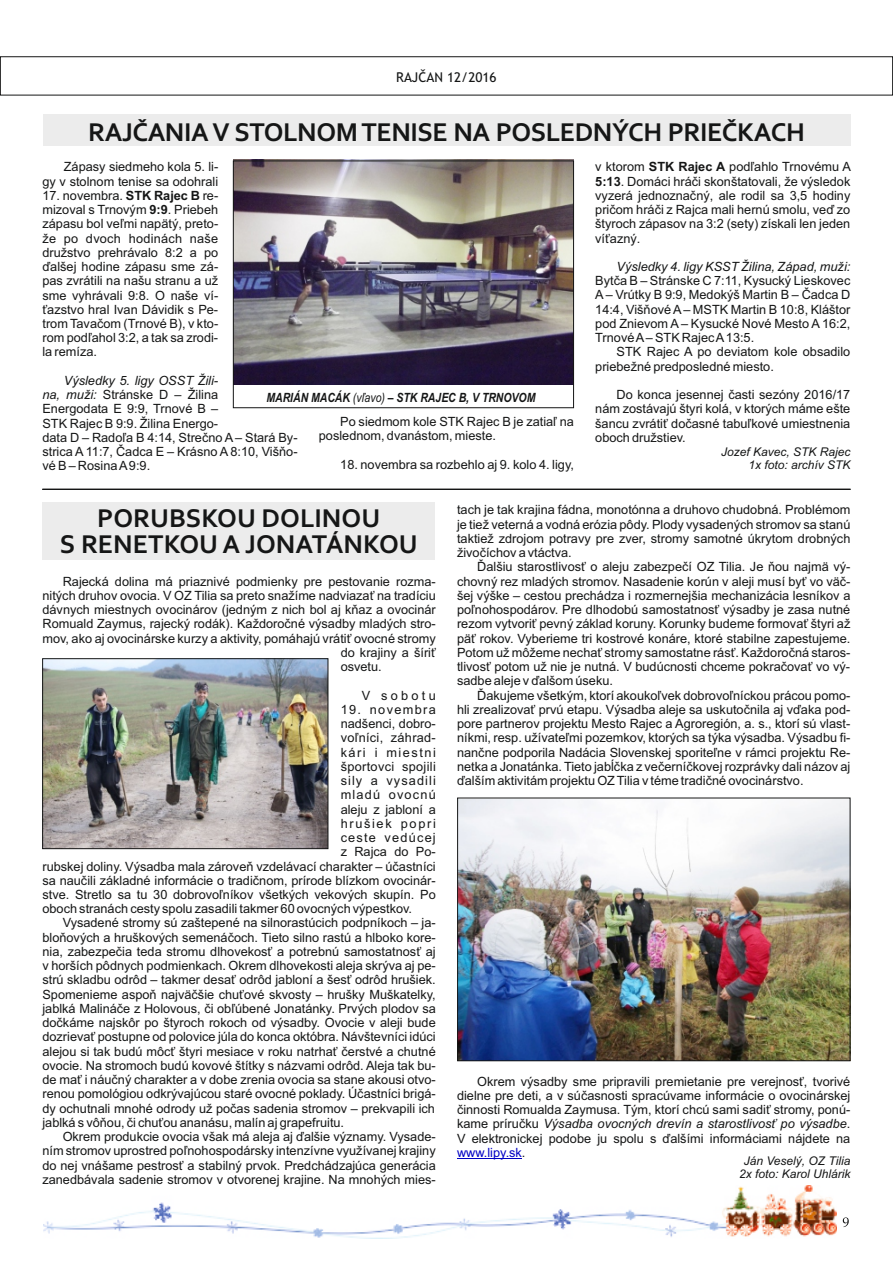
<style>
.page{position:relative;width:893px;height:1263px;background:#fff}
.page>*{position:absolute;margin:0;border:0;box-sizing:border-box;transform-origin:0 0}
.t1{font:700 27px "Corbel";letter-spacing:-.02em;color:#151616}
.t2{font:700 27px/25.7px "Corbel";color:#151616;text-align:center}
.t3{font:13.5px "Trebuchet MS";color:#151616}
.t4{font:12.75px/14.2px "Arial";color:#151616;text-align:justify}
.t5{font:italic 700 12.75px "Arial Narrow";color:#151616}
.t6{font:italic 12.75px "Arial";color:#151616}
.t7{font:12.75px "Arial";letter-spacing:.095em;color:#151616}
.t8{font:12.75px "Arial";letter-spacing:.025em;color:#151616}
.t9{font:12.75px "Arial";letter-spacing:.02em;color:#151616}
.t10{font:12.75px "Arial";letter-spacing:.085em;color:#151616}
.t11{font:12.75px "Arial";letter-spacing:.115em;color:#151616}
.t12{font:12.75px "Arial";letter-spacing:.13em;color:#151616}
.t13{font:12.75px "Arial";letter-spacing:.105em;color:#151616}
.t14{font:italic 12px/13.4px "Arial";color:#151616;text-align:right}
.s1{font-weight:700}
.s2{font-style:italic}
.s3{font-weight:400}
.s4{color:#0000c4}
</style>
<div class="page">
<svg style="left:843px;top:1217px;width:6px;height:10px"></svg>
<hr style="left:43px;top:489px;width:807px;height:1px;background:#151616">
<img style="left:43px;top:1185px;width:793px;height:54px">
<hr style="left:457px;top:1158px;width:65px;height:1px;background:#0000c4">
<div style="left:43px;top:114px;width:807px;height:32px;background:#ececec"></div>
<img style="left:233px;top:160px;width:341px;height:225px">
<div style="left:233px;top:161px;width:341px;height:247px;border:1px solid #151616"></div>
<div style="left:42px;top:503px;width:393px;height:57px;background:#ececec"></div>
<img style="left:459px;top:800px;width:389px;height:259px">
<img style="left:44px;top:660px;width:282px;height:187px">
<div style="left:42px;top:658px;width:286px;height:191px;border:1px solid #151616"></div>
<div style="left:457px;top:798px;width:393px;height:263px;border:1px solid #151616"></div>
<p class="t3" style="left:396px;top:72px;width:102px">RAJČAN 12/2016</p>
<h1 class="t1" style="left:88px;top:120px;width:718px">RAJČANIA V STOLNOM TENISE NA POSLEDNÝCH PRIEČKACH</h1>
<p class="t4" style="left:42px;top:161px;width:177px;text-align:right">Zápasy siedmeho kola 5. li-<br>gy v stolnom tenise sa odohrali</p>
<p class="t4" style="left:42px;top:189px;width:177px">17. novembra. <span class="s1">STK Rajec B</span> re&shy;mizoval s Trnovým <span class="s1">9:9</span>. Priebeh zápasu bol veľmi napätý, preto&shy;že po dvoch hodinách naše družstvo prehrávalo 8:2 a po ďalšej hodine zápasu sme zá&shy;pas zvrátili na našu stranu a už sme vyhrávali 9:8. O naše ví&shy;ťazstvo hral Ivan Dávidik s Pe&shy;trom Tavačom (Trnové B), v kto&shy;rom podľahol 3:2, a tak sa zrodi&shy;la remíza.</p>
<p class="t4" style="left:42px;top:374px;width:257px;text-align:left;text-indent:21px"><span class="s2">Výsledky 5. ligy OSST Žili-<br>na, muži:</span> Stránske D – Žilina<br>Energodata E 9:9, Trnové B –<br>STK Rajec B 9:9. Žilina Energo-<br>data D – Radoľa B 4:14, Strečno A – Stará By&shy;strica A 11:7, Čadca E – Krásno A 8:10, Višňo&shy;vé B – Rosina A9:9.</p>
<p class="t5" style="left:266px;top:393px;width:270px">MARIÁN MACÁK <span class="s3">(vľavo)</span> – STK RAJEC B, V TRNOVOM</p>
<p class="t4" style="left:319px;top:416px;width:257px;text-indent:21px">Po siedmom kole STK Rajec B je zatiaľ na poslednom, dvanástom, mieste.</p>
<p class="t4" style="left:340px;top:458px;width:235px">18. novembra sa rozbehlo aj 9. kolo 4. ligy,</p>
<p class="t4" style="left:595px;top:161px;width:257px">v ktorom <span class="s1">STK Rajec A</span> podľahlo Trnovému A <span class="s1">5:13</span>. Domáci hráči skonštatovali, že výsledok vyzerá jednoznačný, ale rodil sa 3,5 hodiny pričom hráči z Rajca mali hernú smolu, veď zo štyroch zápasov na 3:2 (sety) získali len jeden víťazný.</p>
<p class="t6" style="left:617px;top:262px;width:235px">Výsledky 4. ligy KSST Žilina, Západ, muži:</p>
<p class="t4" style="left:595px;top:275px;width:257px">Bytča B – Stránske C 7:11, Kysucký Lieskovec A– Vrútky B 9:9, Medokýš Martin B – Čadca D 14:4, Višňové A– MSTK Martin B 10:8, Kláštor pod Znievom A – Kysucké Nové Mesto A 16:2, Trnové A– STK Rajec A13:5.</p>
<p class="t4" style="left:595px;top:346px;width:257px;text-indent:21px">STK Rajec A po deviatom kole obsadilo priebežné predposledné miesto.</p>
<p class="t4" style="left:595px;top:389px;width:257px;text-indent:21px">Do konca jesennej časti sezóny 2016/17 nám zostávajú štyri kolá, v ktorých máme ešte šancu zvrátiť dočasné tabuľkové umiestnenia oboch družstiev.</p>
<p class="t14" style="left:721px;top:446px;width:131px">Jozef Kavec, STK Rajec<br>1x foto: archív STK</p>
<h1 class="t2" style="left:60px;top:508px;width:359px">PORUBSKOU DOLINOU<br>S RENETKOU A JONATÁNKOU</h1>
<p class="t4" style="left:63px;top:575px;width:375px">Rajecká dolina má priaznivé podmienky pre pestovanie rozma-</p>
<p class="t4" style="left:42px;top:589px;width:395px">nitých druhov ovocia. V OZ Tilia sa preto snažíme nadviazať na tradíciu</p>
<p class="t4" style="left:42px;top:604px;width:395px">dávnych miestnych ovocinárov (jedným z nich bol aj kňaz a ovocinár</p>
<p class="t4" style="left:42px;top:618px;width:395px">Romuald Zaymus, rajecký rodák). Každoročné výsadby mladých stro-</p>
<p class="t4" style="left:42px;top:632px;width:395px">mov, ako aj ovocinárske kurzy a aktivity, pomáhajú vrátiť ovocné stromy</p>
<p class="t4" style="left:341px;top:646px;width:97px">do krajiny a šíriť</p>
<p class="t4" style="left:341px;top:661px;width:43px">osvetu.</p>
<p class="t4" style="left:362px;top:689px;width:76px">V sobotu</p>
<p class="t13" style="left:341px;top:704px;width:97px">19. novembra</p>
<p class="t4" style="left:341px;top:718px;width:97px">nadšenci, dobro-</p>
<p class="t9" style="left:341px;top:733px;width:97px">voľníci, záhrad-</p>
<p class="t11" style="left:341px;top:747px;width:97px">kári i miestni</p>
<p class="t8" style="left:341px;top:761px;width:97px">športovci spojili</p>
<p class="t10" style="left:341px;top:776px;width:97px">sily a vysadili</p>
<p class="t7" style="left:341px;top:790px;width:97px">mladú ovocnú</p>
<p class="t4" style="left:341px;top:803px;width:97px">aleju z jabloní a</p>
<p class="t12" style="left:341px;top:818px;width:97px">hrušiek popri</p>
<p class="t7" style="left:341px;top:833px;width:97px">ceste vedúcej</p>
<p class="t4" style="left:341px;top:846px;width:97px">z Rajca do Po-</p>
<p class="t4" style="left:42px;top:860px;width:395px">rubskej doliny. Výsadba mala zároveň vzdelávací charakter – účastníci</p>
<p class="t4" style="left:42px;top:874px;width:395px">sa naučili základné informácie o tradičnom, prírode blízkom ovocinár-</p>
<p class="t4" style="left:42px;top:888px;width:395px">stve. Stretlo sa tu 30 dobrovoľníkov všetkých vekových skupín. Po</p>
<p class="t4" style="left:42px;top:903px;width:371px">oboch stranách cesty spolu zasadili takmer 60 ovocných výpestkov.</p>
<p class="t4" style="left:63px;top:917px;width:375px">Vysadené stromy sú zaštepené na silnorastúcich podpníkoch – ja-</p>
<p class="t4" style="left:42px;top:931px;width:395px">bloňových a hruškových semenáčoch. Tieto silno rastú a hlboko kore-</p>
<p class="t4" style="left:42px;top:945px;width:395px">nia, zabezpečia teda stromu dlhovekosť a potrebnú samostatnosť aj</p>
<p class="t4" style="left:42px;top:960px;width:395px">v horších pôdnych podmienkach. Okrem dlhovekosti aleja skrýva aj pe-</p>
<p class="t4" style="left:42px;top:974px;width:395px">strú skladbu odrôd – takmer desať odrôd jabloní a šesť odrôd hrušiek.</p>
<p class="t4" style="left:42px;top:988px;width:395px">Spomenieme aspoň najväčšie chuťové skvosty – hrušky Muškatelky,</p>
<p class="t4" style="left:42px;top:1002px;width:395px">jablká Malináče z Holovous, či obľúbené Jonatánky. Prvých plodov sa</p>
<p class="t4" style="left:42px;top:1017px;width:395px">dočkáme najskôr po štyroch rokoch od výsadby. Ovocie v aleji bude</p>
<p class="t4" style="left:42px;top:1031px;width:395px">dozrievať postupne od polovice júla do konca októbra. Návštevníci idúci</p>
<p class="t4" style="left:42px;top:1045px;width:395px">alejou si tak budú môcť štyri mesiace v roku natrhať čerstvé a chutné</p>
<p class="t4" style="left:42px;top:1059px;width:395px">ovocie. Na stromoch budú kovové štítky s názvami odrôd. Aleja tak bu-</p>
<p class="t4" style="left:42px;top:1074px;width:395px">de mať i náučný charakter a v dobe zrenia ovocia sa stane akousi otvo-</p>
<p class="t4" style="left:42px;top:1088px;width:395px">renou pomológiou odkrývajúcou staré ovocné poklady. Účastníci brigá-</p>
<p class="t4" style="left:42px;top:1102px;width:394px">dy ochutnali mnohé odrody už počas sadenia stromov – prekvapili ich</p>
<p class="t4" style="left:42px;top:1116px;width:303px">jablká s vôňou, či chuťou ananásu, malín aj grapefruitu.</p>
<p class="t4" style="left:63px;top:1131px;width:375px">Okrem produkcie ovocia však má aleja aj ďalšie významy. Vysade-</p>
<p class="t4" style="left:42px;top:1145px;width:395px">ním stromov uprostred poľnohospodársky intenzívne využívanej krajiny</p>
<p class="t4" style="left:42px;top:1159px;width:395px">do nej vnášame pestrosť a stabilný prvok. Predchádzajúca generácia</p>
<p class="t4" style="left:42px;top:1173px;width:395px">zanedbávala sadenie stromov v otvorenej krajine. Na mnohých mies-</p>
<p class="t4" style="left:457px;top:504px;width:395px">tach je tak krajina fádna, monotónna a druhovo chudobná. Problémom je tiež veterná a vodná erózia pôdy. Plody vysadených stromov sa stanú taktiež zdrojom potravy pre zver, stromy samotné úkrytom drobných živočíchov a vtáctva.</p>
<p class="t4" style="left:457px;top:561px;width:395px;text-indent:20px">Ďalšiu starostlivosť o aleju zabezpečí OZ Tilia. Je ňou najmä vý&shy;chovný rez mladých stromov. Nasadenie korún v aleji musí byť vo väč&shy;šej výške – cestou prechádza i rozmernejšia mechanizácia lesníkov a poľnohospodárov. Pre dlhodobú samostatnosť výsadby je zasa nutné rezom vytvoriť pevný základ koruny. Korunky budeme formovať štyri až päť rokov. Vyberieme tri kostrové konáre, ktoré stabilne zapestujeme.<br>Potom už môžeme nechať stromy samostatne rásť. Každoročná staros&shy;tlivosť potom už nie je nutná. V budúcnosti chceme pokračovať vo vý&shy;sadbe aleje v ďalšom úseku.</p>
<p class="t4" style="left:457px;top:689px;width:395px;text-indent:20px">Ďakujeme všetkým, ktorí akoukoľvek dobrovoľníckou prácou pomo&shy;hli zrealizovať prvú etapu. Výsadba aleje sa uskutočnila aj vďaka pod&shy;pore partnerov projektu Mesto Rajec a Agroregión, a. s., ktorí sú vlast&shy;níkmi, resp. užívateľmi pozemkov, ktorých sa týka výsadba. Výsadbu fi&shy;nančne podporila Nadácia Slovenskej sporiteľne v rámci projektu Re&shy;netka a Jonatánka. Tieto jabĺčka z večerníčkovej rozprávky dali názov aj ďalším aktivitám projektu OZ Tilia v téme tradičné ovocinárstvo.</p>
<p class="t4" style="left:457px;top:1075px;width:395px;text-indent:20px">Okrem výsadby sme pripravili premietanie pre verejnosť, tvorivé dielne pre deti, a v súčasnosti spracúvame informácie o ovocinárskej činnosti Romualda Zaymusa. Tým, ktorí chcú sami sadiť stromy, ponú&shy;kame príručku <span class="s2">Výsadba ovocných drevín a starostlivosť po výsadbe</span>.<br>V elektronickej podobe ju spolu s ďalšími informáciami nájdete na <span class="s4">www.lipy.sk</span>.</p>
<p class="t14" style="left:739px;top:1155px;width:113px;text-align:center">Ján Veselý, OZ Tilia<br>2x foto: Karol Uhlárik</p>
</div>
